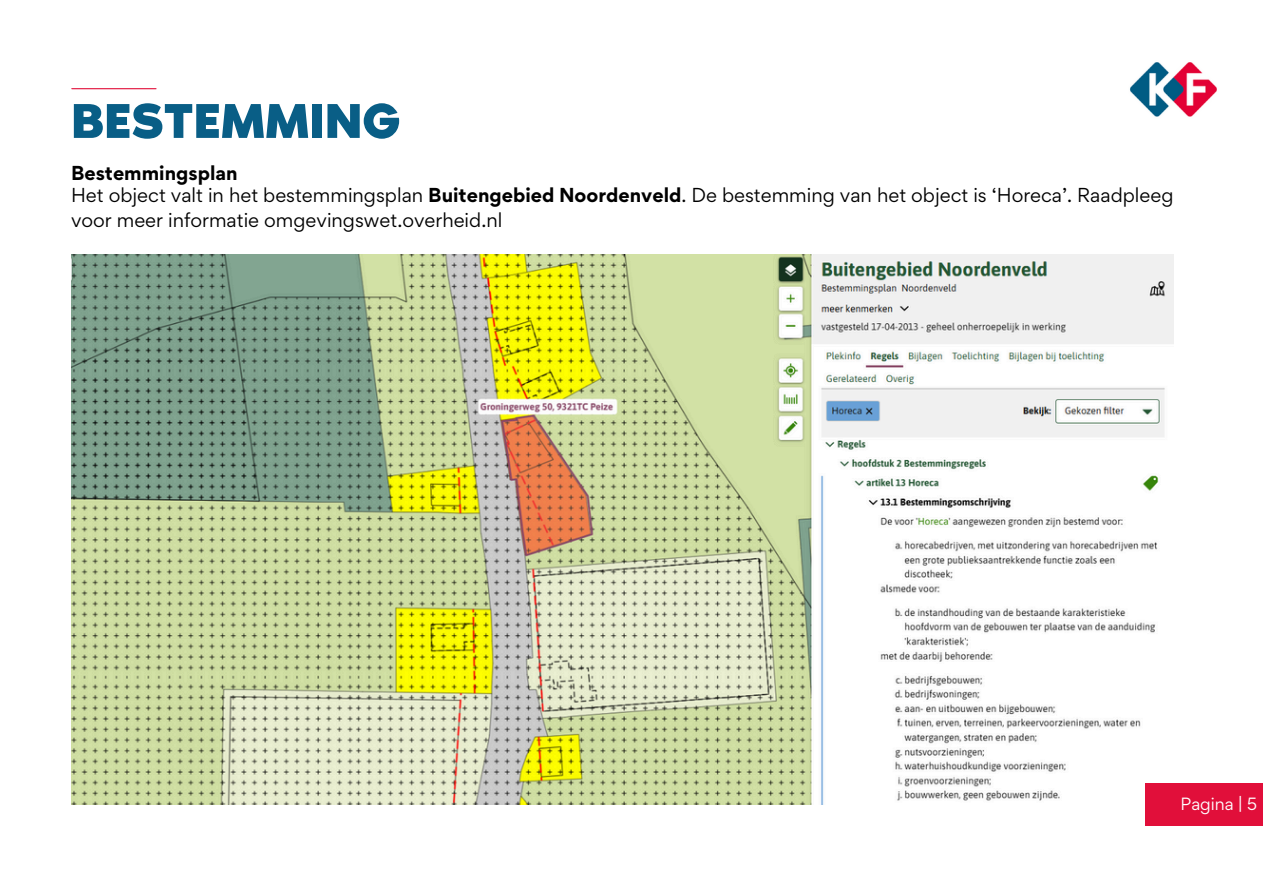
<style>
.page{position:relative;width:1263px;height:894px;background:#fff}
.page>*{position:absolute;margin:0;border:0;box-sizing:border-box;transform-origin:0 0}
.t1{font:61.35px "RTL Media Pro Medium";color:#095e86}
.t2{font:18px/24.8px "Gordita";color:#000}
.t3{font:700 18px "Gordita";color:#000}
.t4{font:15.75px "Gordita";color:#fff}
.s1{font-weight:700}
</style>
<div class="page">
<img style="left:1130px;top:62px;width:87px;height:55px">
<img style="left:71px;top:254px;width:1103px;height:550px">
<div style="left:1146px;top:782px;width:117px;height:43px;background:#e10f3a"></div>
<hr style="left:72px;top:88px;width:84px;height:1px;background:#e10f3a">
<h2 class="t1" style="left:71px;top:94px;width:331px">BESTEMMING</h2>
<h3 class="t3" style="left:71px;top:160px;width:168px">Bestemmingsplan</h3>
<p class="t2" style="left:71px;top:182px;width:1104px">Het object valt in het bestemmingsplan <span class="s1">Buitengebied Noordenveld</span>. De bestemming van het object is ‘Horeca’. Raadpleeg voor meer informatie omgevingswet.overheid.nl</p>
<p class="t4" style="left:1180px;top:793px;width:78px">Pagina | 5</p>
</div>
